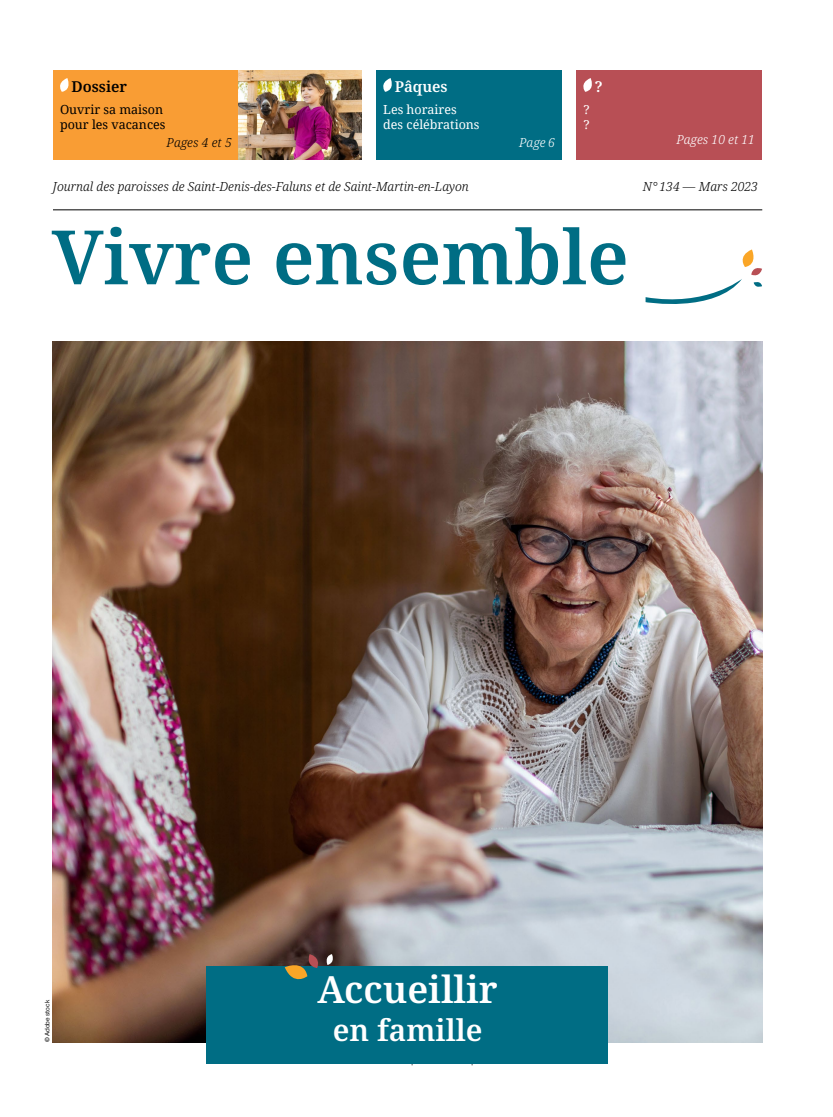
<style>
.page{position:relative;width:833px;height:1117px;background:#fff}
.page>*{position:absolute;margin:0;border:0;box-sizing:border-box;transform-origin:0 0}
.t1{font:600 75px "Noto Serif";color:#006d84}
.t2{font:600 37.5px "Noto Serif";color:#fff}
.t3{font:600 30px "Noto Serif";color:#fff}
.t4{font:600 15px "Noto Serif";color:#fff}
.t5{font:600 15px "Noto Serif";color:#000}
.t6{font:italic 300 12.5px "Noto Serif";color:#000}
.t7{font:12.5px/15px "Noto Serif";color:#000}
.t8{font:12.5px/15px "Noto Serif";color:#fff}
.t9{font:italic 300 12.5px "Noto Serif";color:#fff}
.t10{font:6.25px "Aktiv Grotesk";color:#000}
</style>
<div class="page">
<img style="left:53px;top:341px;width:709px;height:701px">
<div style="left:206px;top:966px;width:401px;height:97px;background:#006d84"></div>
<svg style="left:285px;top:953px;width:51px;height:27px"></svg>
<hr style="left:53px;top:209px;width:709px;height:1px;background:#000">
<svg style="left:645px;top:249px;width:117px;height:55px"></svg>
<div style="left:576px;top:71px;width:186px;height:89px;background:#b84f55"></div>
<svg style="left:583px;top:78px;width:9px;height:14px"></svg>
<div style="left:376px;top:71px;width:186px;height:89px;background:#006d84"></div>
<svg style="left:383px;top:78px;width:9px;height:14px"></svg>
<div style="left:53px;top:71px;width:186px;height:89px;background:#f99d34"></div>
<svg style="left:60px;top:78px;width:9px;height:14px"></svg>
<img style="left:239px;top:71px;width:123px;height:89px">
<p class="t5" style="left:72px;top:76px;width:57px">Dossier</p>
<p class="t7" style="left:60px;top:101px;width:107px">Ouvrir sa maison pour les vacances</p>
<p class="t4" style="left:395px;top:76px;width:54px">Pâques</p>
<p class="t8" style="left:383px;top:101px;width:98px">Les horaires des célébrations</p>
<p class="t4" style="left:595px;top:76px;width:9px">?</p>
<p class="t8" style="left:583px;top:101px;width:8px">? ?</p>
<p class="t6" style="left:167px;top:134px;width:67px">Pages 4 et 5</p>
<p class="t9" style="left:519px;top:134px;width:37px">Page 6</p>
<p class="t6" style="left:53px;top:178px;width:417px">Journal des paroisses de Saint-Denis-des-Faluns et de Saint-Martin-en-Layon</p>
<h1 class="t1" style="left:52px;top:205px;width:578px">Vivre ensemble</h1>
<p class="t9" style="left:676px;top:131px;width:80px">Pages 10 et 11</p>
<p class="t6" style="left:643px;top:178px;width:117px">N° 134 — Mars 2023</p>
<p class="t10" style="left:44px;top:1042px;width:44px;rotate:-90deg">© Adobe stock</p>
<h2 class="t2" style="left:317px;top:963px;width:182px">Accueillir</h2>
<h3 class="t3" style="left:333px;top:1008px;width:151px">en famille</h3>
</div>
